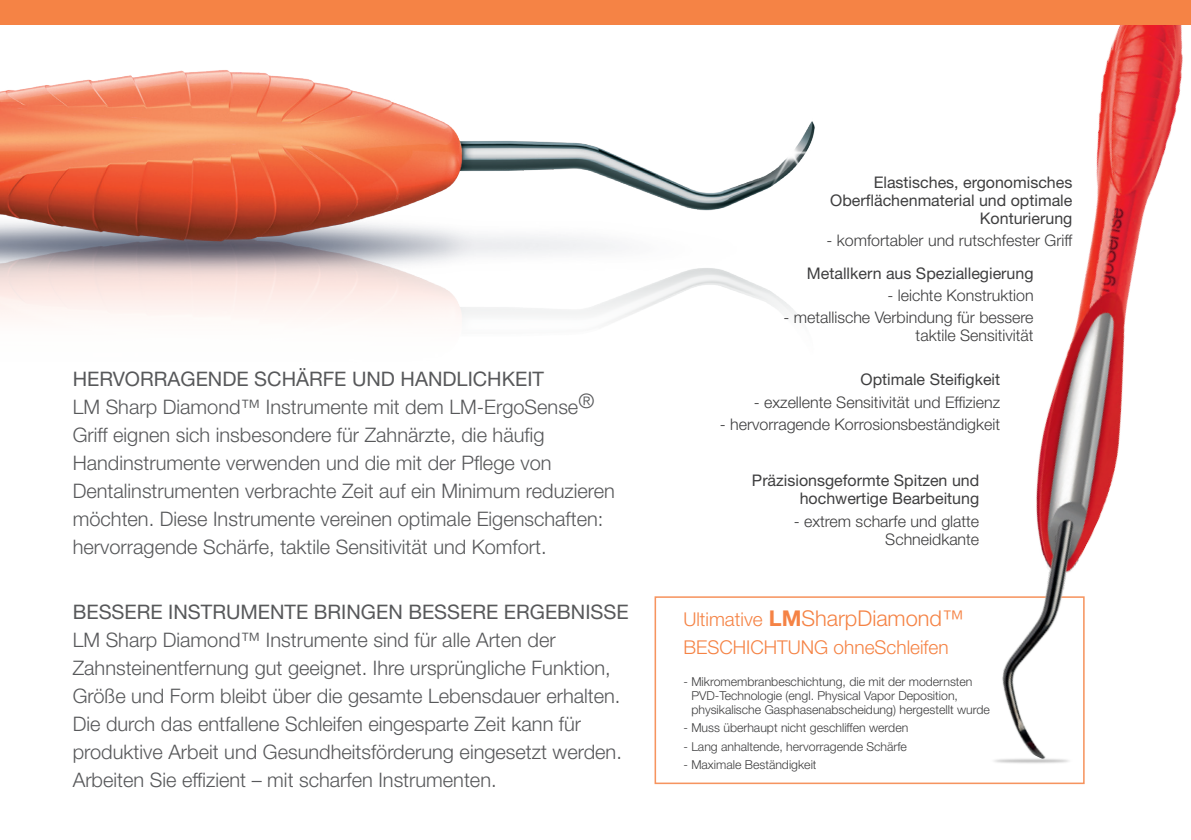
<style>
.page{position:relative;width:1191px;height:840px;background:#fff}
.page>*{position:absolute;margin:0;border:0;box-sizing:border-box;transform-origin:0 0}
.t1{font:300 21.8px "Helvetica Neue LT Pro";color:#f58345}
.t2{font:300 20px/28px "Helvetica Neue LT Pro";color:#57585a}
.t3{font:20px "Helvetica Neue LT Pro";color:#57585a}
.t4{font:300 19px "Helvetica Neue LT Pro";color:#f58345}
.t5{font:300 16px/18px "Helvetica Neue LT Pro";color:#3e3e3f;text-align:right}
.t6{font:16px/18px "Helvetica Neue LT Pro";color:#3e3e3f;text-align:right}
.t7{font:300 12.2px/14px "Helvetica Neue LT Pro";color:#3e3e3f}
.s1{font-size:19px}
.s2{font-weight:700}
</style>
<div class="page">
<img style="left:0;top:70px;width:798px;height:253px">
<img style="left:722px;top:76px;width:93px;height:132px">
<div style="left:654px;top:596px;width:430px;height:187px;background:#fff;border:2px solid #f58345"></div>
<img style="left:997px;top:762px;width:86px;height:14px">
<img style="left:980px;top:24px;width:211px;height:738px">
<div style="left:0;top:0;width:1191px;height:24px;background:#f58345"></div>
<p class="t3" style="left:73px;top:366px;width:473px">HERVORRAGENDE SCHÄRFE UND HANDLICHKEIT</p>
<p class="t2" style="left:73px;top:392px;width:543px">LM Sharp Diamond™ Instrumente mit dem LM-ErgoSense® Griff eignen sich insbesondere für Zahnärzte, die häufig Handinstrumente verwenden und die mit der Pflege von Dentalinstrumenten verbrachte Zeit auf ein Minimum reduzieren möchten. Diese Instrumente vereinen optimale Eigenschaften: hervorragende Schärfe, taktile Sensitivität und Komfort.</p>
<p class="t3" style="left:73px;top:599px;width:557px">BESSERE INSTRUMENTE BRINGEN BESSERE ERGEBNISSE</p>
<p class="t2" style="left:73px;top:625px;width:551px">LM Sharp Diamond™ Instrumente sind für alle Arten der Zahnsteinentfernung gut geeignet. Ihre ursprüngliche Funktion, Größe und Form bleibt über die gesamte Lebensdauer erhalten.<br>Die durch das entfallene Schleifen eingesparte Zeit kann für produktive Arbeit und Gesundheitsförderung eingesetzt werden.<br>Arbeiten Sie effizient – mit scharfen Instrumenten.</p>
<p class="t6" style="left:830px;top:172px;width:244px">Elastisches, ergonomisches<br>Oberflächenmaterial und optimale<br>Konturierung</p>
<p class="t5" style="left:826px;top:231px;width:247px">- komfortabler und rutschfester Griff</p>
<p class="t6" style="left:807px;top:263px;width:228px">Metallkern aus Speziallegierung</p>
<p class="t5" style="left:887px;top:286px;width:148px">- leichte Konstruktion</p>
<p class="t5" style="left:783px;top:308px;width:252px">- metallische Verbindung für bessere taktile Sensitivität</p>
<p class="t6" style="left:860px;top:370px;width:141px">Optimale Steifigkeit</p>
<p class="t5" style="left:754px;top:392px;width:248px">- exzellente Sensitivität und Effizienz</p>
<p class="t5" style="left:719px;top:415px;width:282px">- hervorragende Korrosionsbeständigkeit</p>
<p class="t6" style="left:752px;top:471px;width:229px">Präzisionsgeformte Spitzen und hochwertige Bearbeitung</p>
<p class="t5" style="left:793px;top:511px;width:187px">- extrem scharfe und glatte<br>Schneidkante</p>
<p class="t1" style="left:683px;top:605px;width:282px"><span class="s1">Ultimative</span> <span class="s2">LM</span>SharpDiamond™</p>
<p class="t4" style="left:683px;top:634px;width:267px">BESCHICHTUNG ohneSchleifen</p>
<p class="t7" style="left:691px;top:674px;width:300px;text-indent:-8px">- Mikromembranbeschichtung, die mit der modernsten<br>PVD-Technologie (engl. Physical Vapor Deposition, physikalische Gasphasenabscheidung) hergestellt wurde</p>
<p class="t7" style="left:683px;top:720px;width:226px">- Muss überhaupt nicht geschliffen werden</p>
<p class="t7" style="left:683px;top:738px;width:225px">- Lang anhaltende, hervorragende Schärfe</p>
<p class="t7" style="left:683px;top:757px;width:135px">- Maximale Beständigkeit</p>
</div>
